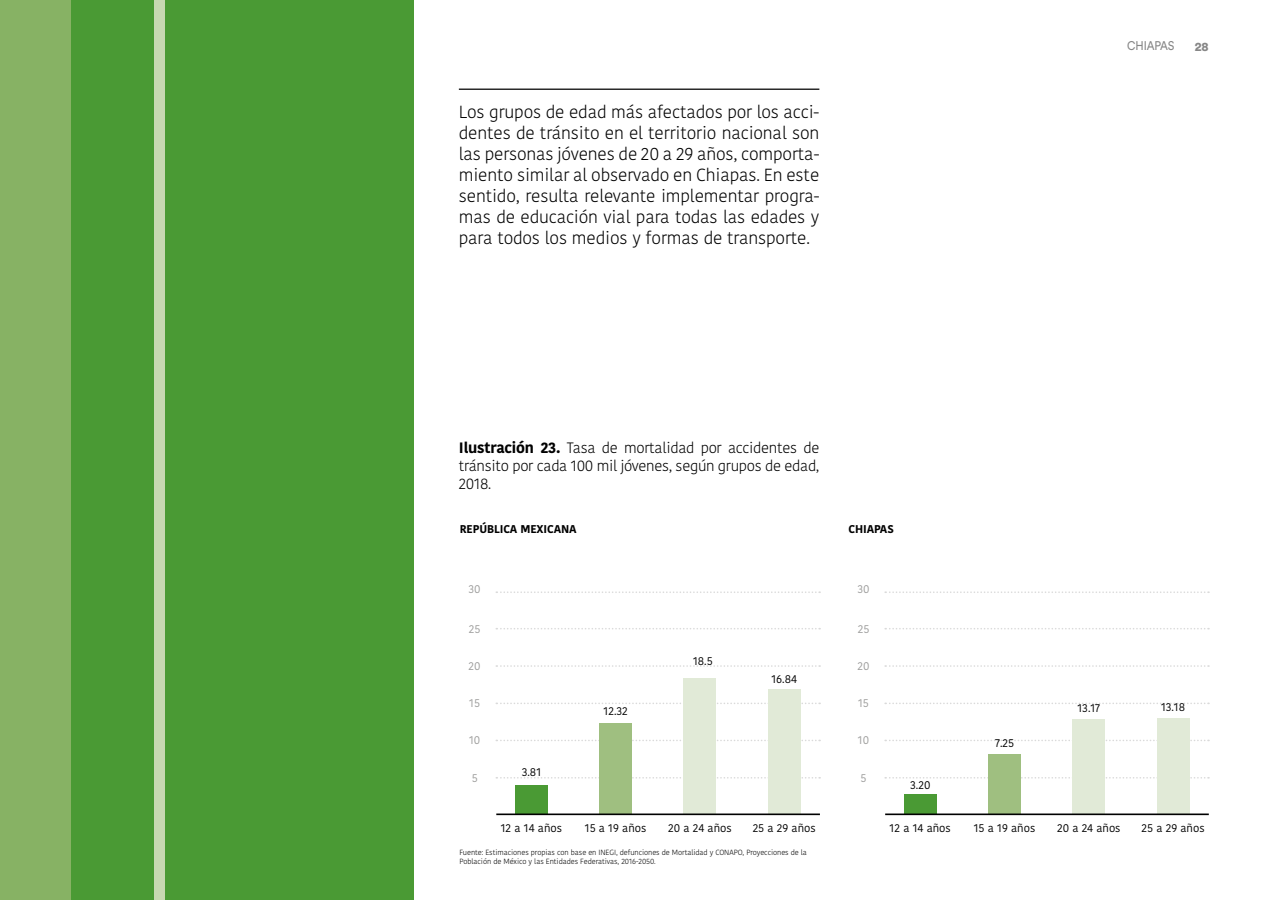
<style>
.page{position:relative;width:1280px;height:900px;background:#fff}
.page>*{position:absolute;margin:0;border:0;box-sizing:border-box;transform-origin:0 0}
.t1{font:300 17.5px/21px "Kohinoor Bangla";letter-spacing:-.01em;color:#000;text-align:justify}
.t2{font:300 15px/18px "Kohinoor Bangla";letter-spacing:-.02em;color:#000;text-align:justify}
.t3{font:12.5px "Circular Std";letter-spacing:-.015em;color:#878787;scale:.9 1}
.t4{font:900 12.5px "Circular Std";color:#878787}
.t5{font:11.25px "Kohinoor Bangla";color:#000}
.t6{font:700 11.25px "Kohinoor Bangla";letter-spacing:-.01em;color:#000}
.t7{font:11.25px "Kohinoor Bangla";color:#9d9d9c}
.t8{font:300 7.5px/9px "Kohinoor Bangla";letter-spacing:-.01em;color:#000}
.s1{font-weight:700}
</style>
<div class="page">
<hr style="left:459px;top:89px;width:360px;height:1px;background:#000">
<svg style="left:885px;top:665px;width:324px;height:2px"></svg>
<svg style="left:885px;top:703px;width:324px;height:1px"></svg>
<svg style="left:885px;top:591px;width:324px;height:2px"></svg>
<svg style="left:885px;top:628px;width:324px;height:2px"></svg>
<svg style="left:885px;top:740px;width:324px;height:1px"></svg>
<svg style="left:885px;top:777px;width:324px;height:2px"></svg>
<div style="left:904px;top:794px;width:33px;height:20px;background:#4a9a34"></div>
<div style="left:988px;top:754px;width:33px;height:59px;background:#9fbf80"></div>
<div style="left:1072px;top:719px;width:33px;height:95px;background:#e1ead7"></div>
<div style="left:1157px;top:718px;width:33px;height:96px;background:#e1ead7"></div>
<svg style="left:496px;top:665px;width:324px;height:2px"></svg>
<svg style="left:496px;top:703px;width:324px;height:1px"></svg>
<svg style="left:496px;top:591px;width:324px;height:2px"></svg>
<svg style="left:496px;top:628px;width:324px;height:2px"></svg>
<svg style="left:496px;top:740px;width:324px;height:1px"></svg>
<svg style="left:496px;top:777px;width:324px;height:2px"></svg>
<div style="left:515px;top:785px;width:33px;height:29px;background:#4a9a34"></div>
<div style="left:599px;top:723px;width:33px;height:91px;background:#9fbf80"></div>
<div style="left:684px;top:678px;width:32px;height:136px;background:#e1ead7"></div>
<div style="left:768px;top:689px;width:33px;height:125px;background:#e1ead7"></div>
<hr style="left:885px;top:814px;width:324px;height:1px;background:#000">
<hr style="left:496px;top:814px;width:324px;height:1px;background:#000">
<div style="left:0;top:0;width:414px;height:900px;background:#4a9a34"></div>
<div style="left:0;top:0;width:71px;height:900px;background:#87b264"></div>
<div style="left:155px;top:0;width:10px;height:900px;background:#c7d8b2"></div>
<p class="t1" style="left:459px;top:101px;width:362px">Los grupos de edad más afectados por los acci&shy;dentes de tránsito en el territorio nacional son las personas jóvenes de 20 a 29 años, comporta&shy;miento similar al observado en Chiapas. En este sentido, resulta relevante implementar progra&shy;mas de educación vial para todas las edades y para todos los medios y formas de transporte.</p>
<p class="t3" style="left:1127px;top:38px;width:54px">CHIAPAS</p>
<p class="t4" style="left:1195px;top:39px;width:16px">28</p>
<p class="t2" style="left:459px;top:439px;width:362px"><span class="s1">Ilustración 23.</span> Tasa de mortalidad por accidentes de tránsito por cada 100 mil jóvenes, según grupos de edad, 2018.</p>
<p class="t6" style="left:460px;top:519px;width:118px">REPÚBLICA MEXICANA</p>
<p class="t6" style="left:849px;top:519px;width:47px">CHIAPAS</p>
<p class="t7" style="left:469px;top:580px;width:14px">30</p>
<p class="t7" style="left:469px;top:621px;width:13px">25</p>
<p class="t7" style="left:469px;top:658px;width:14px">20</p>
<p class="t7" style="left:469px;top:695px;width:12px">15</p>
<p class="t7" style="left:469px;top:732px;width:13px">10</p>
<p class="t7" style="left:472px;top:770px;width:7px">5</p>
<p class="t5" style="left:522px;top:764px;width:21px">3.81</p>
<p class="t5" style="left:501px;top:820px;width:63px">12 a 14 años</p>
<p class="t5" style="left:604px;top:703px;width:26px">12.32</p>
<p class="t5" style="left:693px;top:653px;width:21px">18.5</p>
<p class="t5" style="left:771px;top:670px;width:27px">16.84</p>
<p class="t5" style="left:585px;top:820px;width:63px">15 a 19 años</p>
<p class="t5" style="left:668px;top:820px;width:65px">20 a 24 años</p>
<p class="t5" style="left:753px;top:820px;width:65px">25 a 29 años</p>
<p class="t8" style="left:459px;top:847px;width:349px">Fuente: Estimaciones propias con base en INEGI, defunciones de Mortalidad y CONAPO, Proyecciones de la<br>Población de México y las Entidades Federativas, 2016-2050.</p>
<p class="t7" style="left:857px;top:580px;width:14px">30</p>
<p class="t7" style="left:858px;top:621px;width:13px">25</p>
<p class="t7" style="left:858px;top:658px;width:14px">20</p>
<p class="t7" style="left:858px;top:695px;width:12px">15</p>
<p class="t7" style="left:858px;top:732px;width:13px">10</p>
<p class="t7" style="left:861px;top:770px;width:7px">5</p>
<p class="t5" style="left:910px;top:777px;width:22px">3.20</p>
<p class="t5" style="left:890px;top:820px;width:63px">12 a 14 años</p>
<p class="t5" style="left:995px;top:734px;width:21px">7.25</p>
<p class="t5" style="left:1077px;top:699px;width:24px">13.17</p>
<p class="t5" style="left:1161px;top:698px;width:26px">13.18</p>
<p class="t5" style="left:974px;top:820px;width:63px">15 a 19 años</p>
<p class="t5" style="left:1057px;top:820px;width:65px">20 a 24 años</p>
<p class="t5" style="left:1142px;top:820px;width:65px">25 a 29 años</p>
</div>
